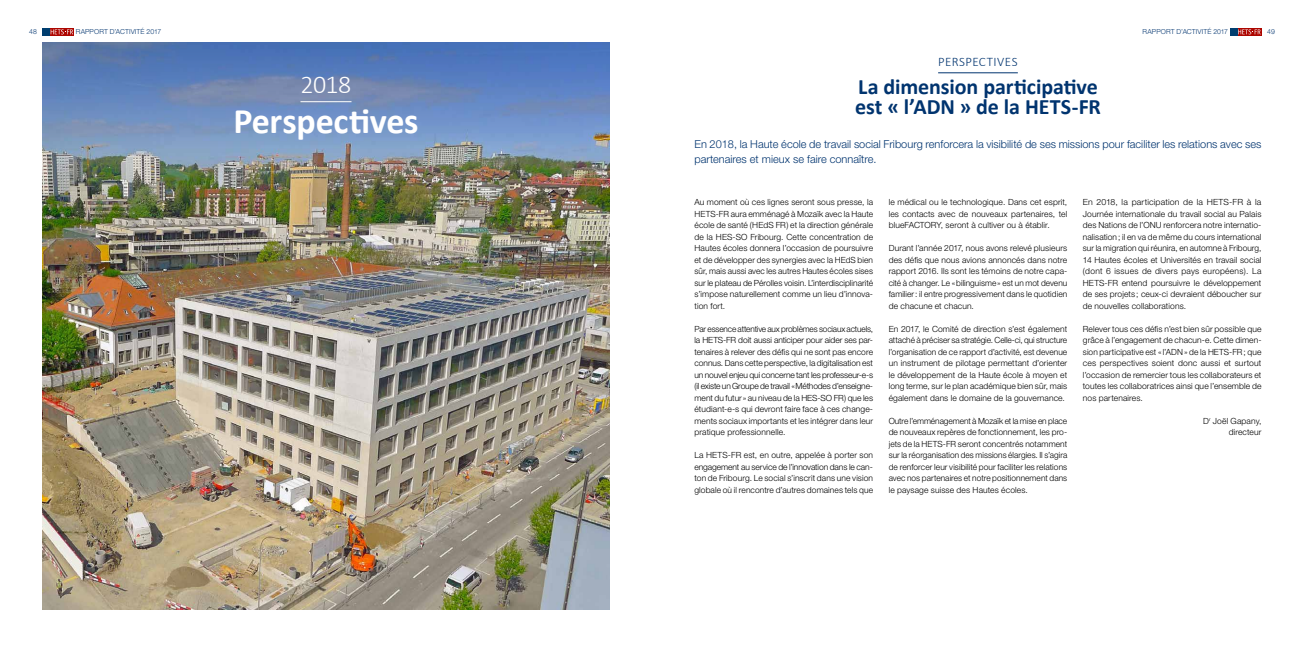
<style>
.page{position:relative;width:1304px;height:652px;background:#fff}
.page>*{position:absolute;margin:0;border:0;box-sizing:border-box;transform-origin:0 0}
.t1{font:700 36px "Calibri";letter-spacing:-.01em;color:#fff}
.t2{font:300 26px "Calibri";color:#fff}
.t3{font:700 22px/20px "Calibri";letter-spacing:-.005em;color:#00346f}
.t4{font:300 13px "Calibri";letter-spacing:.035em;color:#00346f}
.t5{font:300 11px/15px "Helvetica Neue";color:#00346f}
.t6{font:300 8.5px/11.5px "Helvetica Neue";letter-spacing:.01em;color:#000;text-align:justify}
.t7{font:300 6.9px "Helvetica Neue";letter-spacing:.015em;color:#00346f}
</style>
<div class="page">
<svg style="left:1237px;top:28px;width:24px;height:7px"></svg>
<svg style="left:1238px;top:29px;width:23px;height:5px"></svg>
<div style="left:1230px;top:28px;width:7px;height:7px;background:#003e6f"></div>
<svg style="left:50px;top:28px;width:24px;height:7px"></svg>
<svg style="left:51px;top:29px;width:22px;height:5px"></svg>
<div style="left:43px;top:28px;width:7px;height:7px;background:#003e6f"></div>
<img style="left:43px;top:198px;width:566px;height:411px">
<img style="left:43px;top:43px;width:566px;height:155px">
<hr style="left:300px;top:101px;width:51px;height:1px;background:#fff">
<hr style="left:938px;top:73px;width:80px;height:1px;background:#00346f">
<p class="t7" style="left:29px;top:27px;width:9px">48</p>
<p class="t7" style="left:76px;top:28px;width:87px">RAPPORT D’ACTIVITÉ 2017</p>
<p class="t7" style="left:1143px;top:28px;width:87px">RAPPORT D’ACTIVITÉ 2017</p>
<p class="t7" style="left:1267px;top:27px;width:9px">49</p>
<h2 class="t2" style="left:300px;top:68px;width:53px">2018</h2>
<h1 class="t1" style="left:233px;top:96px;width:187px">Perspectives</h1>
<h3 class="t4" style="left:938px;top:54px;width:81px">PERSPECTIVES</h3>
<h3 class="t3" style="left:855px;top:76px;width:247px">La dimension participative est « l’ADN » de la HETS-FR</h3>
<p class="t5" style="left:694px;top:136px;width:568px">En 2018, la Haute école de travail social Fribourg renforcera la visibilité de ses missions pour faciliter les relations avec ses partenaires et mieux se faire connaître.</p>
<p class="t6" style="left:694px;top:196px;width:180px">Au moment où ces lignes seront sous presse, la HETS-FR aura emménagé à Mozaïk avec la Haute école de santé (HEdS FR) et la direction générale de la HES-SO Fribourg. Cette concentration de Hautes écoles donnera l’occasion de poursuivre et de développer des synergies avec la HEdS bien sûr, mais aussi avec les autres Hautes écoles sises sur le plateau de Pérolles voisin. L’interdisciplinarité s’impose naturellement comme un lieu d’innova&shy;tion fort.</p>
<p class="t6" style="left:694px;top:323px;width:180px">Par essence attentive aux problèmes sociaux actuels, la HETS-FR doit aussi anticiper pour aider ses par&shy;tenaires à relever des défis qui ne sont pas encore connus. Dans cette perspective, la digitalisation est un nouvel enjeu qui concerne tant les professeur-e-s (il existe un Groupe de travail «Méthodes d’enseigne&shy;ment du futur» au niveau de la HES-SO FR) que les étudiant-e-s qui devront faire face à ces change&shy;ments sociaux importants et les intégrer dans leur pratique professionnelle.</p>
<p class="t6" style="left:694px;top:449px;width:180px">La HETS-FR est, en outre, appelée à porter son engagement au service de l’innovation dans le can&shy;ton de Fribourg. Le social s’inscrit dans une vision globale où il rencontre d’autres domaines tels que</p>
<p class="t6" style="left:889px;top:196px;width:180px">le médical ou le technologique. Dans cet esprit, les contacts avec de nouveaux partenaires, tel blueFACTORY, seront à cultiver ou à établir.</p>
<p class="t6" style="left:889px;top:242px;width:180px">Durant l’année 2017, nous avons relevé plusieurs des défis que nous avions annoncés dans notre rapport 2016. Ils sont les témoins de notre capa&shy;cité à changer. Le «bilinguisme» est un mot devenu familier: il entre progressivement dans le quotidien de chacune et chacun.</p>
<p class="t6" style="left:889px;top:323px;width:180px">En 2017, le Comité de direction s’est également attaché à préciser sa stratégie. Celle-ci, qui structure l’organisation de ce rapport d’activité, est devenue un instrument de pilotage permettant d’orienter le développement de la Haute école à moyen et long terme, sur le plan académique bien sûr, mais également dans le domaine de la gouvernance.</p>
<p class="t6" style="left:889px;top:415px;width:180px">Outre l’emménagement à Mozaïk et la mise en place de nouveaux repères de fonctionnement, les pro&shy;jets de la HETS-FR seront concentrés notamment sur la réorganisation des missions élargies. Il s’agira de renforcer leur visibilité pour faciliter les relations avec nos partenaires et notre positionnement dans le paysage suisse des Hautes écoles.</p>
<p class="t6" style="left:1083px;top:196px;width:180px">En 2018, la participation de la HETS-FR à la Journée internationale du travail social au Palais des Nations de l’ONU renforcera notre internatio&shy;nalisation; il en va de même du cours international sur la migration qui réunira, en automne à Fribourg, 14 Hautes écoles et Universités en travail social (dont 6 issues de divers pays européens). La HETS-FR entend poursuivre le développement de ses projets ; ceux-ci devraient déboucher sur de nouvelles collaborations.</p>
<p class="t6" style="left:1083px;top:323px;width:180px">Relever tous ces défis n’est bien sûr possible que grâce à l’engagement de chacun-e. Cette dimen&shy;sion participative est «l’ADN» de la HETS-FR; que ces perspectives soient donc aussi et surtout l’occasion de remercier tous les collaborateurs et toutes les collaboratrices ainsi que l’ensemble de nos partenaires.</p>
<p class="t6" style="left:1203px;top:415px;width:60px;text-align:right">D<sup>r</sup> Joël Gapany, directeur</p>
</div>
